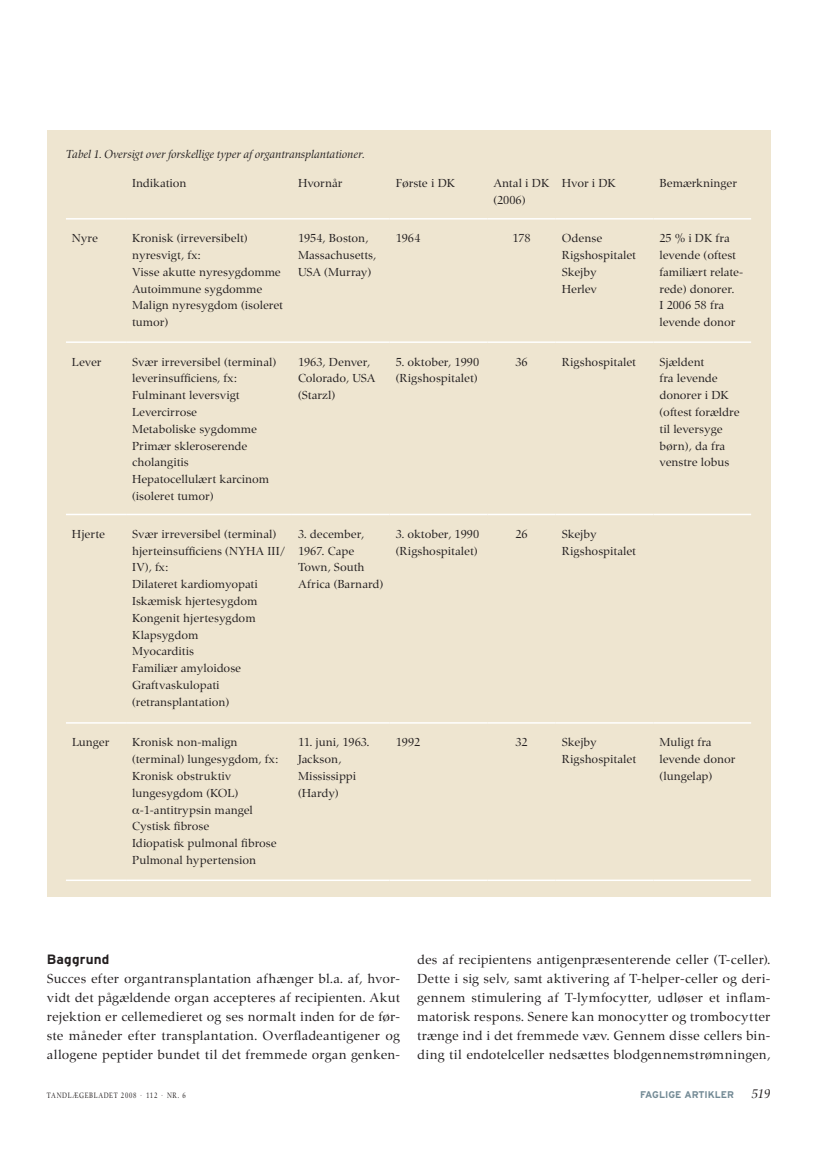
<style>
.page{position:relative;width:830px;height:1157px;background:#fff}
.page>*{position:absolute;margin:0;border:0;box-sizing:border-box;transform-origin:0 0}
.t1{font:13.5px/19.2px "Zapf Renaissance BEF";letter-spacing:.01em;color:#231f20;text-align:justify}
.t2{font:700 13.5px "Interstate";letter-spacing:.015em;color:#231f20}
.t3{font:italic 13.5px "Zapf Renaissance BEF";color:#231f20}
.t4{font:12px/16.8px "Zapf Renaissance BEF";color:#231f20}
.t5{font:italic 12px "Zapf Renaissance BEF";color:#231f20}
.t6{font:700 9.75px "Interstate";color:#738a95}
.t7{font:8.1px "Zapf Renaissance BEF";letter-spacing:.11em;color:#231f20;scale:.81 1}
</style>
<div class="page">
<div style="left:47px;top:130px;width:723px;height:766px;background:#eee5d0"></div>
<hr style="left:66px;top:218px;width:60px;height:1px;background:#fff">
<hr style="left:126px;top:218px;width:166px;height:1px;background:#fff">
<hr style="left:292px;top:218px;width:97px;height:1px;background:#fff">
<hr style="left:389px;top:218px;width:98px;height:1px;background:#fff">
<hr style="left:487px;top:218px;width:68px;height:1px;background:#fff">
<hr style="left:555px;top:218px;width:98px;height:1px;background:#fff">
<hr style="left:653px;top:218px;width:97px;height:1px;background:#fff">
<hr style="left:66px;top:341px;width:60px;height:2px;background:#fff">
<hr style="left:126px;top:341px;width:166px;height:2px;background:#fff">
<hr style="left:292px;top:341px;width:97px;height:2px;background:#fff">
<hr style="left:389px;top:341px;width:98px;height:2px;background:#fff">
<hr style="left:487px;top:341px;width:68px;height:2px;background:#fff">
<hr style="left:555px;top:341px;width:98px;height:2px;background:#fff">
<hr style="left:653px;top:341px;width:97px;height:2px;background:#fff">
<hr style="left:66px;top:722px;width:60px;height:1px;background:#fff">
<hr style="left:126px;top:722px;width:166px;height:1px;background:#fff">
<hr style="left:292px;top:722px;width:97px;height:1px;background:#fff">
<hr style="left:389px;top:722px;width:98px;height:1px;background:#fff">
<hr style="left:487px;top:722px;width:68px;height:1px;background:#fff">
<hr style="left:555px;top:722px;width:98px;height:1px;background:#fff">
<hr style="left:653px;top:722px;width:97px;height:1px;background:#fff">
<hr style="left:66px;top:879px;width:60px;height:2px;background:#fff">
<hr style="left:126px;top:879px;width:166px;height:2px;background:#fff">
<hr style="left:292px;top:879px;width:97px;height:2px;background:#fff">
<hr style="left:389px;top:879px;width:98px;height:2px;background:#fff">
<hr style="left:487px;top:879px;width:68px;height:2px;background:#fff">
<hr style="left:555px;top:879px;width:98px;height:2px;background:#fff">
<hr style="left:653px;top:879px;width:97px;height:2px;background:#fff">
<hr style="left:66px;top:513px;width:60px;height:2px;background:#fff">
<hr style="left:126px;top:513px;width:166px;height:2px;background:#fff">
<hr style="left:292px;top:513px;width:97px;height:2px;background:#fff">
<hr style="left:389px;top:513px;width:98px;height:2px;background:#fff">
<hr style="left:487px;top:513px;width:68px;height:2px;background:#fff">
<hr style="left:555px;top:513px;width:98px;height:2px;background:#fff">
<hr style="left:653px;top:513px;width:97px;height:2px;background:#fff">
<p class="t5" style="left:66px;top:147px;width:300px">Tabel 1. Oversigt over forskellige typer af organtransplantationer.</p>
<p class="t4" style="left:132px;top:175px;width:56px">Indikation</p>
<p class="t4" style="left:298px;top:175px;width:46px">Hvornår</p>
<p class="t4" style="left:395px;top:175px;width:61px">Første i DK</p>
<p class="t4" style="left:493px;top:175px;width:57px">Antal i DK (2006)</p>
<p class="t4" style="left:561px;top:175px;width:56px">Hvor i DK</p>
<p class="t4" style="left:659px;top:175px;width:79px">Bemærkninger</p>
<p class="t4" style="left:72px;top:230px;width:27px">Nyre</p>
<p class="t4" style="left:132px;top:230px;width:152px">Kronisk (irreversibelt) nyresvigt, fx:<br>Visse akutte nyresygdomme<br>Autoimmune sygdomme<br>Malign nyresygdom (isoleret tumor)</p>
<p class="t4" style="left:298px;top:230px;width:80px">1954, Boston,<br>Massachusetts,<br>USA (Murray)</p>
<p class="t4" style="left:395px;top:230px;width:26px">1964</p>
<p class="t4" style="left:512px;top:230px;width:20px">178</p>
<p class="t4" style="left:561px;top:230px;width:76px">Odense<br>Rigshospitalet<br>Skejby<br>Herlev</p>
<p class="t4" style="left:659px;top:230px;width:85px">25 % i DK fra levende (oftest familiært relate&shy;rede) donorer.<br>I 2006 58 fra levende donor</p>
<p class="t4" style="left:72px;top:353px;width:31px">Lever</p>
<p class="t4" style="left:132px;top:353px;width:146px">Svær irreversibel (terminal) leverinsufficiens, fx:<br>Fulminant leversvigt<br>Levercirrose<br>Metaboliske sygdomme<br>Primær skleroserende cholangitis<br>Hepatocellulært karcinom (isoleret tumor)</p>
<p class="t4" style="left:298px;top:353px;width:79px">1963, Denver,<br>Colorado, USA (Starzl)</p>
<p class="t4" style="left:395px;top:353px;width:85px">5. oktober, 1990 (Rigshospitalet)</p>
<p class="t4" style="left:515px;top:353px;width:14px">36</p>
<p class="t4" style="left:561px;top:353px;width:76px">Rigshospitalet</p>
<p class="t4" style="left:659px;top:353px;width:82px">Sjældent<br>fra levende donorer i DK (oftest forældre til leversyge børn), da fra venstre lobus</p>
<p class="t4" style="left:72px;top:526px;width:35px">Hjerte</p>
<p class="t4" style="left:132px;top:526px;width:155px">Svær irreversibel (terminal) hjerteinsufficiens (NYHA III/<br>IV), fx:<br>Dilateret kardiomyopati<br>Iskæmisk hjertesygdom<br>Kongenit hjertesygdom<br>Klapsygdom<br>Myocarditis<br>Familiær amyloidose<br>Graftvaskulopati (retransplantation)</p>
<p class="t4" style="left:298px;top:526px;width:87px">3. december,<br>1967. Cape<br>Town, South<br>Africa (Barnard)</p>
<p class="t4" style="left:395px;top:526px;width:85px">3. oktober, 1990 (Rigshospitalet)</p>
<p class="t4" style="left:515px;top:526px;width:14px">26</p>
<p class="t4" style="left:561px;top:526px;width:76px">Skejby<br>Rigshospitalet</p>
<p class="t4" style="left:72px;top:734px;width:39px">Lunger</p>
<p class="t4" style="left:132px;top:734px;width:107px">Kronisk non-malign</p>
<p class="t4" style="left:132px;top:751px;width:147px">(terminal) lungesygdom, fx:</p>
<p class="t4" style="left:132px;top:768px;width:101px">Kronisk obstruktiv</p>
<p class="t4" style="left:132px;top:784px;width:107px">lungesygdom (KOL)</p>
<p class="t4" style="left:140px;top:801px;width:115px">-1-antitrypsin mangel</p>
<p class="t4" style="left:132px;top:818px;width:79px">Cystisk fibrose</p>
<p class="t4" style="left:132px;top:835px;width:146px">Idiopatisk pulmonal fibrose</p>
<p class="t4" style="left:132px;top:852px;width:125px">Pulmonal hypertension</p>
<p class="t4" style="left:298px;top:734px;width:73px">11. juni, 1963.<br>Jackson,<br>Mississippi (Hardy)</p>
<p class="t4" style="left:395px;top:734px;width:26px">1992</p>
<p class="t4" style="left:515px;top:734px;width:14px">32</p>
<p class="t4" style="left:561px;top:734px;width:76px">Skejby<br>Rigshospitalet</p>
<p class="t4" style="left:659px;top:734px;width:77px">Muligt fra levende donor (lungelap)</p>
<p class="t2" style="left:47px;top:951px;width:64px">BAGGRUND</p>
<p class="t1" style="left:47px;top:969px;width:354px">Succes efter organtransplantation afhænger bl.a. af, hvor&shy;vidt det pågældende organ accepteres af recipienten. Akut rejektion er cellemedieret og ses normalt inden for de før&shy;ste måneder efter transplantation. Overfladeantigener og allogene peptider bundet til det fremmede organ genken-</p>
<p class="t1" style="left:417px;top:949px;width:354px">des af recipientens antigenpræsenterende celler (T-celler).<br>Dette i sig selv, samt aktivering af T-helper-celler og deri&shy;gennem stimulering af T-lymfocytter, udløser et inflam&shy;matorisk respons. Senere kan monocytter og trombocytter trænge ind i det fremmede væv. Gennem disse cellers bin&shy;ding til endotelceller nedsættes blodgennemstrømningen,</p>
<p class="t7" style="left:47px;top:1091px;width:173px">TANDLÆGEBLADET 2008 · 112 · NR. 6</p>
<p class="t6" style="left:639px;top:1088px;width:75px">FAGLIGE ARTIKLE</p>
<p class="t6" style="left:726px;top:1088px;width:8px">R</p>
<p class="t3" style="left:750px;top:1086px;width:21px">519</p>
</div>
